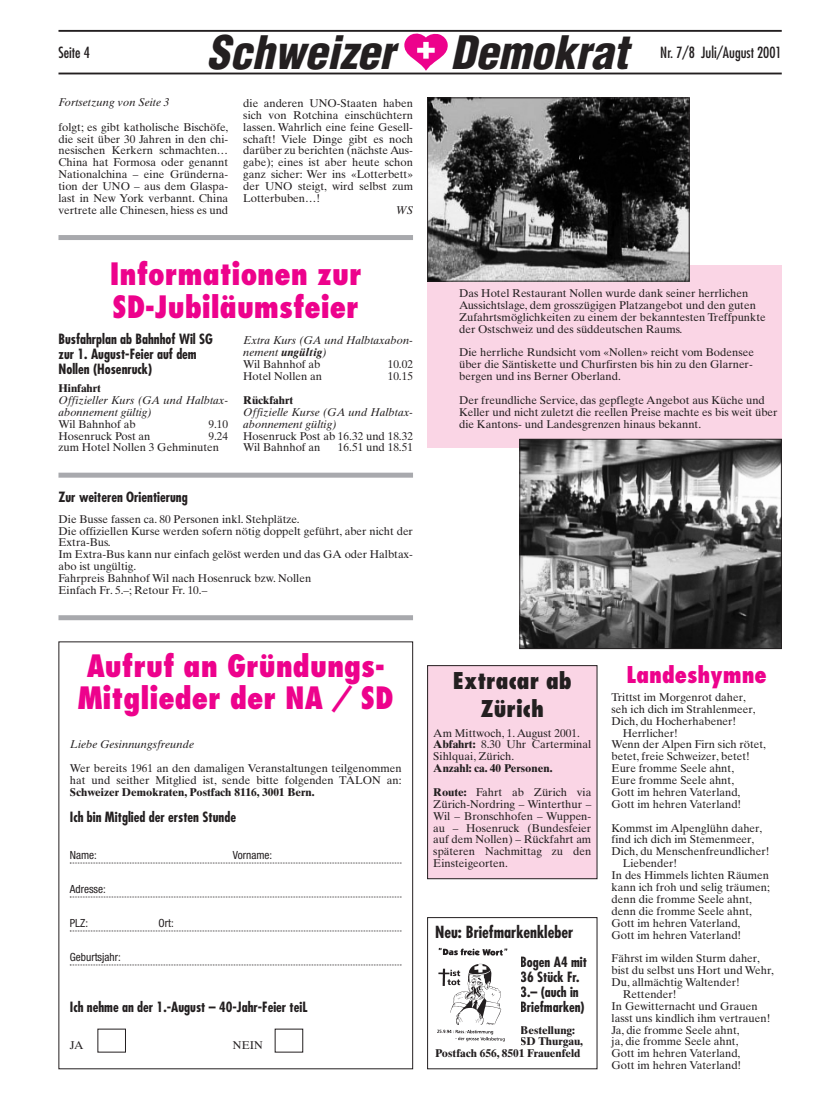
<style>
.page{position:relative;width:833px;height:1098px;background:#fff}
.page>*{position:absolute;margin:0;border:0;box-sizing:border-box;transform-origin:0 0}
.t1{font:italic 900 condensed 45px "Helvetica";color:#231f20}
.t2{font:800 condensed 30px/32.5px "Futura";color:#ed028c}
.t3{font:800 condensed 22.5px/27.5px "Futura";color:#231f20;text-align:center}
.t4{font:800 condensed 22.5px "Futura";color:#ed028c}
.t5{font:700 condensed 16.25px "Futura";color:#231f20}
.t6{font:condensed 15px "Futura";color:#231f20}
.t7{font:700 condensed 13.75px/15px "Futura";color:#231f20}
.t8{font:11.25px/11.9px "Times Ten";color:#231f20}
.t9{font:italic 11.25px/11.9px "Times Ten";color:#231f20}
.t10{font:700 11.25px/23.8px "Times Ten";color:#231f20}
.t11{font:condensed 11.25px "Helvetica Neue";color:#231f20}
.s1{font-weight:700}
.s2{font-style:normal}
.s3{font-weight:400}
</style>
<div class="page">
<hr style="left:58px;top:30px;width:723px;height:2px;background:#231f20">
<hr style="left:58px;top:73px;width:723px;height:1px;background:#231f20">
<svg style="left:404px;top:33px;width:44px;height:38px"></svg>
<div style="left:58px;top:235px;width:355px;height:5px;background:#a8a9ad"></div>
<div style="left:58px;top:615px;width:355px;height:5px;background:#a8a9ad"></div>
<div style="left:58px;top:472px;width:355px;height:5px;background:#a8a9ad"></div>
<div style="left:427px;top:265px;width:354px;height:183px;background:#fad5e5"></div>
<svg style="left:70px;top:862px;width:27px;height:1px"></svg>
<svg style="left:70px;top:896px;width:27px;height:1px"></svg>
<svg style="left:70px;top:930px;width:27px;height:1px"></svg>
<svg style="left:70px;top:964px;width:27px;height:1px"></svg>
<img style="left:429px;top:99px;width:258px;height:180px">
<div style="left:427px;top:97px;width:262px;height:184px;border:1px solid #231f20"></div>
<svg style="left:97px;top:438px;width:685px;height:614px"></svg>
<h3 class="t6" style="left:58px;top:45px;width:33px">Seite 4</h3>
<h1 class="t1" style="left:207px;top:35px;width:422px">Schweizer Demokrat</h1>
<h3 class="t6" style="left:660px;top:45px;width:123px">Nr. 7/8 Juli/August 2001</h3>
<p class="t9" style="left:58px;top:97px;width:112px">Fortsetzung von Seite 3</p>
<p class="t8" style="left:58px;top:122px;width:171px;text-align:justify">folgt; es gibt katholische Bischöfe, die seit über 30 Jahren in den chi&shy;nesischen Kerkern schmachten… China hat Formosa oder genannt Nationalchina – eine Gründerna&shy;tion der UNO – aus dem Glaspa&shy;last in New York verbannt. China vertrete alle Chinesen, hiess es und</p>
<p class="t8" style="left:243px;top:98px;width:171px;text-align:justify">die anderen UNO-Staaten haben sich von Rotchina einschüchtern lassen. Wahrlich eine feine Gesell&shy;schaft! Viele Dinge gibt es noch darüber zu berichten (nächste Aus&shy;gabe); eines ist aber heute schon ganz sicher: Wer ins «Lotterbett» der UNO steigt, wird selbst zum Lotterbuben…!</p>
<p class="t9" style="left:396px;top:205px;width:18px">WS</p>
<h2 class="t2" style="left:110px;top:260px;width:253px">Informationen zur<br>SD-Jubiläumsfeier</h2>
<p class="t7" style="left:58px;top:332px;width:156px">Busfahrplan ab Bahnhof Wil SG zur 1. August-Feier auf dem<br>Nollen (Hosenruck)</p>
<p class="t10" style="left:58px;top:377px;width:44px">Hinfahrt</p>
<p class="t9" style="left:58px;top:395px;width:171px">Offizieller Kurs (GA und Halbtax&shy;abonnement gültig)</p>
<p class="t8" style="left:58px;top:419px;width:79px">Wil Bahnhof ab</p>
<p class="t8" style="left:208px;top:419px;width:21px">9.10</p>
<p class="t8" style="left:58px;top:431px;width:93px">Hosenruck Post an</p>
<p class="t9" style="left:243px;top:336px;width:171px">Extra Kurs (GA und Halbtaxabon&shy;nement <span class="s1">ungültig</span>)<br><span class="s2">Wil Bahnhof ab</span></p>
<p class="t8" style="left:387px;top:359px;width:27px">10.02</p>
<p class="t8" style="left:243px;top:371px;width:80px">Hotel Nollen an</p>
<p class="t8" style="left:387px;top:371px;width:27px">10.15</p>
<p class="t10" style="left:243px;top:389px;width:51px">Rückfahrt</p>
<p class="t9" style="left:243px;top:407px;width:171px">Offizielle Kurse (GA und Halbtax&shy;abonnement gültig)</p>
<p class="t8" style="left:243px;top:431px;width:171px">Hosenruck Post ab 16.32 und 18.32<br>Wil Bahnhof an</p>
<p class="t8" style="left:58px;top:431px;width:171px;text-indent:150px">9.24 zum Hotel Nollen 3 Gehminuten</p>
<p class="t8" style="left:338px;top:443px;width:77px">16.51 und 18.51</p>
<p class="t7" style="left:58px;top:490px;width:131px">Zur weiteren Orientierung</p>
<p class="t8" style="left:58px;top:514px;width:356px">Die Busse fassen ca. 80 Personen inkl. Stehplätze.<br>Die offiziellen Kurse werden sofern nötig doppelt geführt, aber nicht der Extra-Bus.<br>Im Extra-Bus kann nur einfach gelöst werden und das GA oder Halbtax&shy;abo ist ungültig.<br>Fahrpreis Bahnhof Wil nach Hosenruck bzw. Nollen<br>Einfach Fr. 5.–; Retour Fr. 10.–</p>
<p class="t8" style="left:459px;top:288px;width:308px">Das Hotel Restaurant Nollen wurde dank seiner herrlichen Aussichtslage, dem grosszügigen Platzangebot und den guten Zufahrtsmöglichkeiten zu einem der bekanntesten Treffpunkte der Ostschweiz und des süddeutschen Raums.</p>
<p class="t8" style="left:459px;top:348px;width:296px;text-align:justify">Die herrliche Rundsicht vom «Nollen» reicht vom Bodensee über die Säntiskette und Churfirsten bis hin zu den Glarner&shy;bergen und ins Berner Oberland.</p>
<p class="t8" style="left:459px;top:395px;width:320px">Der freundliche Service, das gepflegte Angebot aus Küche und<br>Keller und nicht zuletzt die reellen Preise machte es bis weit über die Kantons- und Landesgrenzen hinaus bekannt.</p>
<h2 class="t2" style="left:78px;top:652px;width:317px">Aufruf an Gründungs-<br>Mitglieder der NA / SD</h2>
<p class="t9" style="left:70px;top:739px;width:126px">Liebe Gesinnungsfreunde</p>
<p class="t8" style="left:70px;top:763px;width:333px">Wer bereits 1961 an den damaligen Veranstaltungen teilgenommen hat und seither Mitglied ist, sende bitte folgenden TALON an:</p>
<p class="t10" style="left:70px;top:781px;width:246px">Schweizer Demokraten, Postfach 8116, 3001 Bern.</p>
<p class="t7" style="left:70px;top:810px;width:168px">Ich bin Mitglied der ersten Stunde</p>
<p class="t11" style="left:70px;top:851px;width:29px">Name:</p>
<p class="t11" style="left:233px;top:851px;width:41px">Vorname:</p>
<p class="t11" style="left:70px;top:885px;width:38px">Adresse:</p>
<p class="t11" style="left:70px;top:919px;width:20px">PLZ:</p>
<p class="t11" style="left:158px;top:919px;width:17px">Ort:</p>
<p class="t11" style="left:70px;top:953px;width:52px">Geburtsjahr:</p>
<p class="t7" style="left:70px;top:1000px;width:239px">Ich nehme an der 1.-August – 40-Jahr-Feier teiL</p>
<p class="t8" style="left:70px;top:1040px;width:15px">JA</p>
<p class="t8" style="left:233px;top:1040px;width:31px">NEIN</p>
<h3 class="t3" style="left:453px;top:669px;width:120px">Extracar ab<br>Zürich</h3>
<p class="t8" style="left:433px;top:728px;width:159px">Am Mittwoch, 1. August 2001.<br><span class="s1">Abfahrt:</span> 8.30 Uhr Carterminal<br>Sihlquai, Zürich.</p>
<p class="t10" style="left:433px;top:757px;width:159px">Anzahl: ca. 40 Personen.<br>Route: <span class="s3">Fahrt ab Zürich via</span></p>
<p class="t8" style="left:433px;top:799px;width:159px;text-align:justify">Zürich-Nordring – Winterthur – Wil – Bronschhofen – Wuppen&shy;au – Hosenruck (Bundesfeier auf dem Nollen) – Rückfahrt am späteren Nachmittag zu den Einsteigeorten.</p>
<h3 class="t5" style="left:435px;top:925px;width:140px">Neu: Briefmarkenkleber</h3>
<p class="t7" style="left:520px;top:956px;width:68px">Bogen A4 mit<br>36 Stück Fr.<br>3.– (auch in<br>Briefmarken)</p>
<p class="t10" style="left:520px;top:1018px;width:56px">Bestellung:</p>
<p class="t10" style="left:520px;top:1030px;width:64px">SD Thurgau,</p>
<p class="t10" style="left:435px;top:1042px;width:147px">Postfach 656, 8501 Frauenfeld</p>
<h3 class="t4" style="left:626px;top:665px;width:142px">Landeshymne</h3>
<p class="t8" style="left:611px;top:692px;width:136px">Trittst im Morgenrot daher,</p>
<p class="t8" style="left:611px;top:704px;width:145px">seh ich dich im Strahlenmeer,</p>
<p class="t8" style="left:611px;top:716px;width:126px">Dich, du Hocherhabener!</p>
<p class="t8" style="left:622px;top:728px;width:56px">Herrlicher!</p>
<p class="t8" style="left:611px;top:739px;width:156px">Wenn der Alpen Firn sich rötet,</p>
<p class="t8" style="left:611px;top:751px;width:140px">betet, freie Schweizer, betet!</p>
<p class="t8" style="left:611px;top:763px;width:124px">Eure fromme Seele ahnt,</p>
<p class="t8" style="left:611px;top:775px;width:124px">Eure fromme Seele ahnt,</p>
<p class="t8" style="left:611px;top:787px;width:130px">Gott im hehren Vaterland,</p>
<p class="t8" style="left:611px;top:799px;width:131px">Gott im hehren Vaterland!</p>
<p class="t8" style="left:611px;top:823px;width:152px">Kommst im Alpenglühn daher,</p>
<p class="t8" style="left:611px;top:834px;width:144px">find ich dich im Stemenmeer,</p>
<p class="t8" style="left:611px;top:846px;width:159px">Dich, du Menschenfreundlicher!</p>
<p class="t8" style="left:622px;top:858px;width:56px">Liebender!</p>
<p class="t8" style="left:611px;top:870px;width:159px">In des Himmels lichten Räumen</p>
<p class="t8" style="left:611px;top:882px;width:160px">kann ich froh und selig träumen;</p>
<p class="t8" style="left:611px;top:894px;width:142px">denn die fromme Seele ahnt,</p>
<p class="t8" style="left:611px;top:906px;width:142px">denn die fromme Seele ahnt,</p>
<p class="t8" style="left:611px;top:918px;width:130px">Gott im hehren Vaterland,</p>
<p class="t8" style="left:611px;top:929px;width:131px">Gott im hehren Vaterland!</p>
<p class="t8" style="left:611px;top:953px;width:150px">Fährst im wilden Sturm daher,</p>
<p class="t8" style="left:611px;top:965px;width:164px">bist du selbst uns Hort und Wehr,</p>
<p class="t8" style="left:611px;top:977px;width:130px">Du, allmächtig Waltender!</p>
<p class="t8" style="left:622px;top:989px;width:55px">Rettender!</p>
<p class="t8" style="left:611px;top:1001px;width:147px">In Gewitternacht und Grauen</p>
<p class="t8" style="left:611px;top:1013px;width:160px">lasst uns kindlich ihm vertrauen!</p>
<p class="t8" style="left:611px;top:1024px;width:129px">Ja, die fromme Seele ahnt,</p>
<p class="t8" style="left:611px;top:1036px;width:128px">ja, die fromme Seele ahnt,</p>
<p class="t8" style="left:611px;top:1048px;width:130px">Gott im hehren Vaterland,</p>
<p class="t8" style="left:611px;top:1060px;width:131px">Gott im hehren Vaterland!</p>
</div>
